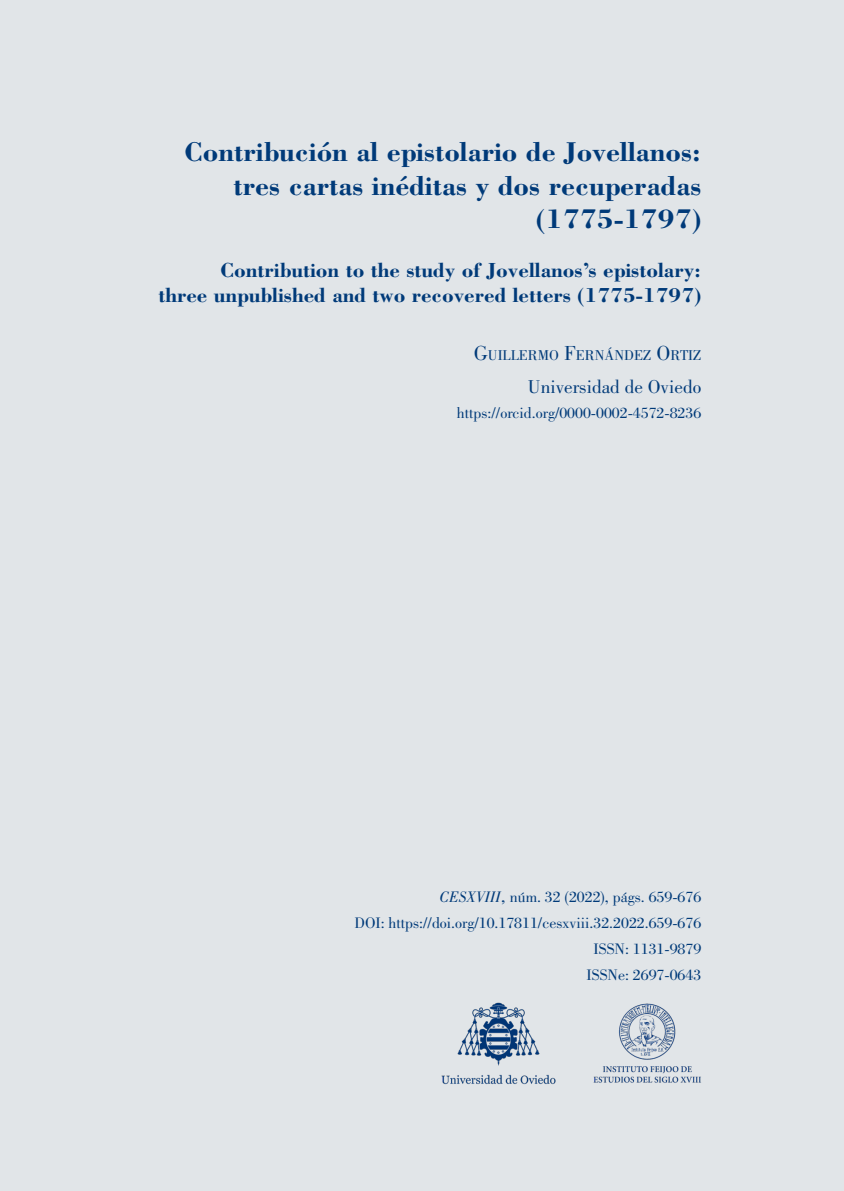
<style>
.page{position:relative;width:844px;height:1191px;background:#fff}
.page>*{position:absolute;margin:0;border:0;box-sizing:border-box;transform-origin:0 0}
.t1{font:700 28px/33.6px "Bodoni Std";color:#003a79;text-align:right}
.t2{font:700 21px/24.5px "Bodoni Std";color:#003a79;text-align:right}
.t3{font:19.25px "Bodoni Std";color:#003a79}
.t4{font:15.75px/26.2px "Bodoni Std";color:#003a79;text-align:right}
.t5{font:14.7px "Bodoni Std";color:#003a79}
.s1{font-size:21px}
.s2{font-style:italic}
</style>
<div class="page">
<div style="left:0;top:0;width:843px;height:1191px;background:#e1e5e8"></div>
<img style="left:593px;top:1003px;width:108px;height:80px">
<img style="left:441px;top:1002px;width:115px;height:83px">
<h1 class="t1" style="left:184px;top:134px;width:518px">Contribución al epistolario de Jovellanos: tres cartas inéditas y dos recuperadas (1775-1797)</h1>
<h2 class="t2" style="left:158px;top:257px;width:544px">Contribution to the study of Jovellanos’s epistolary:<br>three unpublished and two recovered letters (1775-1797)</h2>
<p class="t5" style="left:473px;top:347px;width:229px"><span class="s1">G</span>UILLERMO <span class="s1">F</span>ERNÁNDEZ <span class="s1">O</span>RTIZ</p>
<p class="t3" style="left:527px;top:376px;width:175px">Universidad de Oviedo</p>
<p class="t4" style="left:457px;top:400px;width:246px">https://orcid.org/0000-0002-4572-8236</p>
<p class="t4" style="left:354px;top:883px;width:348px"><span class="s2">CESXVIII</span><span class="s2">,</span> núm. 32 (2022), págs. 659-676<br>DOI: https://doi.org/10.17811/cesxviii.32.2022.659-676<br>ISSN: 1131-9879<br>ISSNe: 2697-0643</p>
</div>
